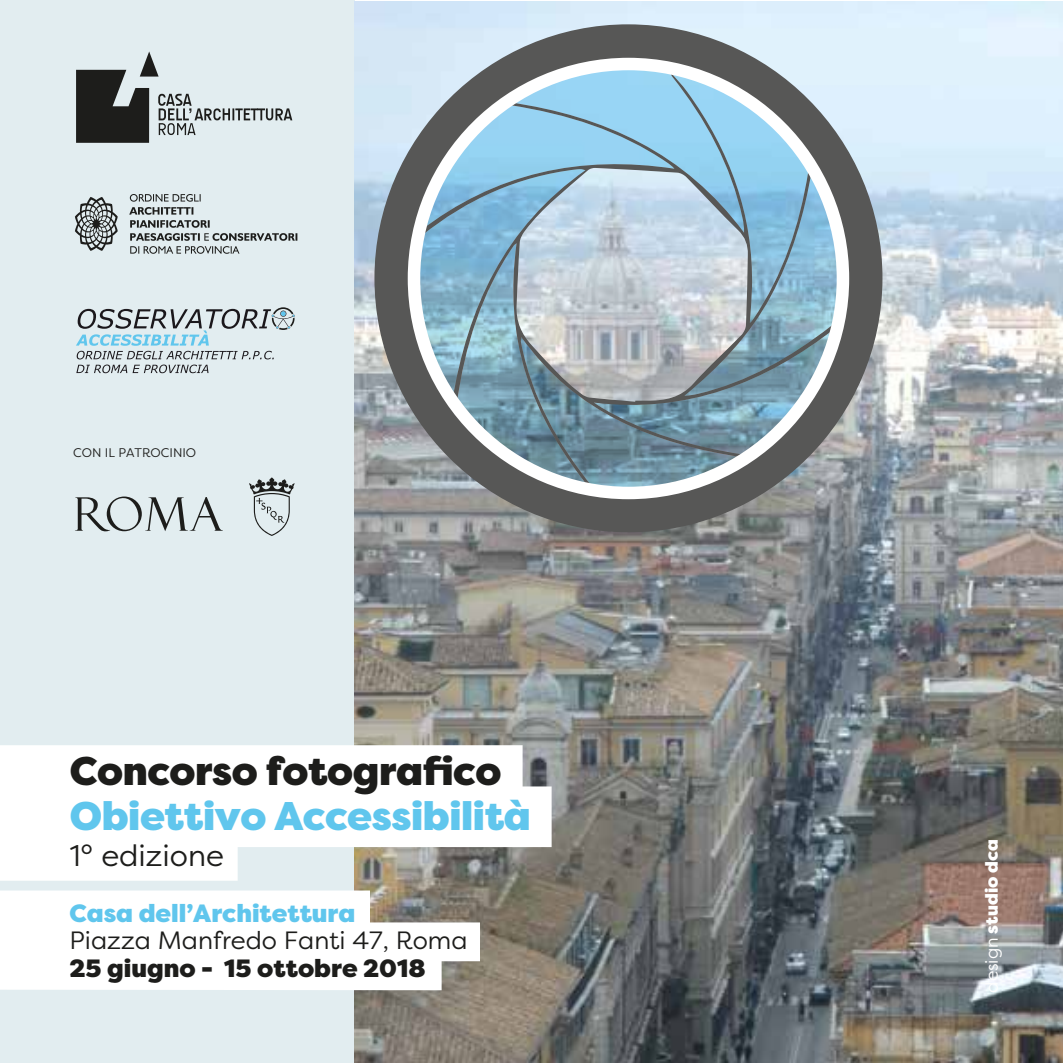
<style>
.page{position:relative;width:1063px;height:1063px;background:#fff}
.page>*{position:absolute;margin:0;border:0;box-sizing:border-box;transform-origin:0 0}
.t1{font:900 40px "Filson Pro";letter-spacing:-.01em;color:#60c6ed}
.t2{font:900 40px "Filson Pro";letter-spacing:-.01em;color:#1d1d1b}
.t3{font:30px "Filson Pro";color:#1d1d1b}
.t4{font:25px "Filson Pro";color:#1d1d1b}
.t5{font:900 25px "Filson Pro";color:#1d1d1b}
.t6{font:900 25px "Filson Pro";color:#60c6ed}
.t7{font:900 17.5px "Filson Pro";color:#fff}
.t8{font:12.5px "Filson Pro";color:#1d1d1b}
.s1{font-weight:400}
</style>
<div class="page">
<div style="left:0;top:0;width:354px;height:1063px;background:#e2edf0"></div>
<img style="left:354px;top:1px;width:709px;height:1062px">
<svg style="left:76px;top:365px;width:51px;height:8px"></svg>
<svg style="left:133px;top:365px;width:76px;height:8px"></svg>
<svg style="left:76px;top:307px;width:219px;height:52px"></svg>
<svg style="left:75px;top:197px;width:43px;height:54px"></svg>
<svg style="left:129px;top:194px;width:168px;height:60px"></svg>
<svg style="left:76px;top:51px;width:216px;height:92px"></svg>
<svg style="left:249px;top:478px;width:46px;height:58px"></svg>
<svg style="left:75px;top:496px;width:148px;height:36px"></svg>
<svg style="left:0;top:891px;width:480px;height:99px;fill:#fff"></svg>
<svg style="left:0;top:745px;width:552px;height:136px;fill:#fff"></svg>
<svg style="left:374px;top:24px;width:509px;height:509px;background:#959ca1"></svg>
<svg style="left:509px;top:65px;width:299px;height:40px;fill:#98d5f5"></svg>
<svg style="left:414px;top:105px;width:428px;height:388px;background:#87a7b8"></svg>
<svg style="left:517px;top:168px;width:231px;height:234px;background:#b3c2cd"></svg>
<div style="left:408px;top:58px;width:441px;height:441px;border:12px solid #fff;border-radius:50%"></div>
<p class="t8" style="left:73px;top:444px;width:125px">CON IL PATROCINIO</p>
<h1 class="t2" style="left:70px;top:746px;width:433px">Concorso fotografico</h1>
<h1 class="t1" style="left:70px;top:791px;width:463px">Obiettivo Accessibilità</h1>
<p class="t3" style="left:70px;top:836px;width:156px">1° edizione</p>
<p class="t6" style="left:70px;top:897px;width:287px">Casa dell’Architettura</p>
<p class="t4" style="left:70px;top:924px;width:399px">Piazza Manfredo Fanti 47, Roma</p>
<p class="t5" style="left:70px;top:952px;width:358px">25 giugno - 15 ottobre 2018</p>
<p class="t7" style="left:981px;top:993px;width:155px;rotate:-90deg"><span class="s1">design</span> studio dca</p>
</div>
